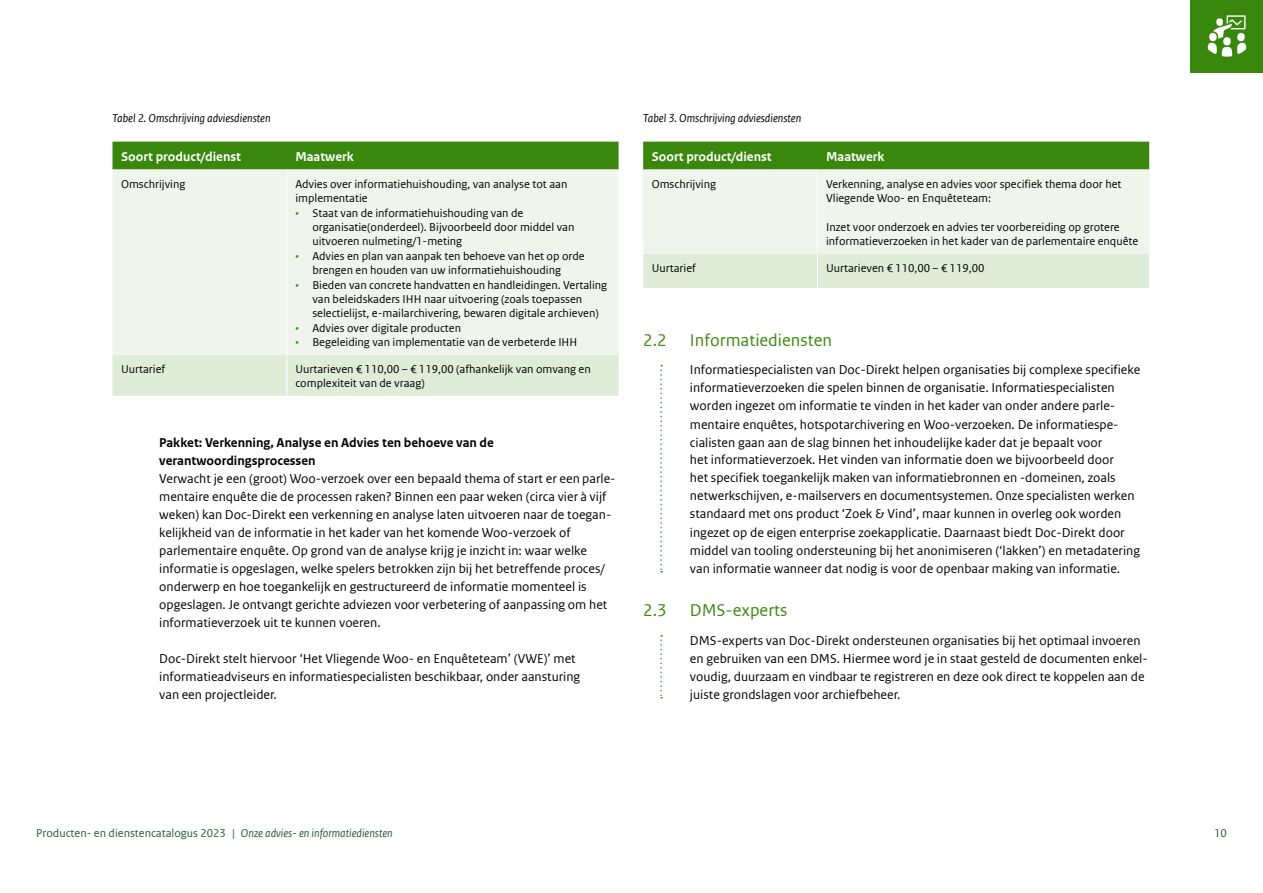
<style>
.page{position:relative;width:1263px;height:893px;background:#fff}
.page>*{position:absolute;margin:0;border:0;box-sizing:border-box;transform-origin:0 0}
.Head_2{font:18px "Rijksoverheid Sans Web Text";color:#39870c}
.Body{font:13.5px/18px "Rijksoverheid Sans Web Text";color:#000}
.Head_3{font:700 13.5px/18px "Rijksoverheid Sans Web Text";color:#000}
.Table_Head{font:700 13.5px "Rijksoverheid Sans Web Text";color:#fff}
.Table_Body_Left{font:12px/14.4px "Rijksoverheid Sans Web Text";color:#000}
.Table_Body_Left-2{font:12px/14.4px "Rijksoverheid Sans Web Text Regular 2";color:#000}
.t1{font:12px "Rijksoverheid Sans Web Text";color:#275937}
.Image_Caption{font:italic 12px "Rijksoverheid Sans Web Text";color:#000}
.s1{color:#39870c}
.s2{font-family:"Rijksoverheid Sans Web Text"}
.s3{font-family:"Rijksoverheid Sans Web Text Regular 2"}
.s4{font-style:italic}
</style>
<div class="page">
<svg style="left:660px;top:365px;width:2px;height:207px"></svg>
<svg style="left:660px;top:635px;width:2px;height:63px"></svg>
<div style="left:112px;top:142px;width:506px;height:28px;background:#39870c"></div>
<div style="left:112px;top:170px;width:506px;height:185px;background:#eff5ec"></div>
<div style="left:112px;top:355px;width:506px;height:41px;background:#dfecd8"></div>
<hr style="left:286px;top:170px;width:1px;height:185px;background:#fff">
<hr style="left:286px;top:355px;width:1px;height:41px;background:#fff">
<svg style="left:643px;top:142px;width:506px;height:146px;background:#c9debd"></svg>
<hr style="left:817px;top:170px;width:1px;height:84px;background:#fff">
<hr style="left:817px;top:254px;width:1px;height:34px;background:#fff">
<div style="left:1191px;top:0;width:72px;height:72px;background:#39870c"></div>
<svg style="left:1208px;top:15px;width:38px;height:42px"></svg>
<div style="left:1216px;top:18px;width:7px;height:8px;background:#fff;border-radius:50%"></div>
<p class="Image_Caption" style="left:112px;top:112px;width:160px">Tabel 2. Omschrijving adviesdiensten</p>
<p class="Table_Head" style="left:121px;top:149px;width:122px">Soort product/dienst</p>
<p class="Table_Head" style="left:295px;top:149px;width:60px">Maatwerk</p>
<p class="Table_Body_Left" style="left:121px;top:177px;width:66px">Omschrijving</p>
<p class="Table_Body_Left" style="left:295px;top:177px;width:273px">Advies over informatiehuishouding, van analyse tot aan implementatie</p>
<p class="Table_Body_Left" style="left:312px;top:205px;width:264px;text-indent:-17px"><span class="s1">•</span> Staat van de informatiehuishouding van de organisatie(onderdeel). Bijvoorbeeld door middel van uitvoeren nulmeting/1-meting</p>
<p class="Table_Body_Left" style="left:295px;top:249px;width:291px;text-align:center"><span class="s1">•</span> Advies en plan van aanpak ten behoeve van het op orde brengen en houden van uw informatiehuishouding</p>
<p class="Table_Body_Left" style="left:312px;top:277px;width:296px;text-indent:-17px"><span class="s1">•</span> Bieden van concrete handvatten en handleidingen. Vertaling van beleidskaders IHH naar uitvoering (zoals toepassen selectielijst, e-mailarchivering, bewaren digitale archieven)</p>
<p class="Table_Body_Left" style="left:295px;top:321px;width:167px"><span class="s1">•</span> Advies over digitale producten</p>
<p class="Table_Body_Left" style="left:295px;top:335px;width:283px"><span class="s1">•</span> Begeleiding van implementatie van de verbeterde IHH</p>
<p class="Table_Body_Left" style="left:121px;top:362px;width:46px">Uurtarief</p>
<p class="Table_Body_Left-2" style="left:295px;top:362px;width:297px">Uurtarieven € 110,00 – € 119,00 (afhankelijk van omvang en <span class="s2">complexiteit van de vraag)</span></p>
<h3 class="Head_3" style="left:159px;top:433px;width:336px">Pakket: Verkenning, Analyse en Advies ten behoeve van de verantwoordingsprocessen</h3>
<p class="Body" style="left:159px;top:469px;width:456px"><span class="s3">Verwacht je een (groot) Woo-verzoek over een bepaald thema of start er een parle&shy;mentaire enquête die de processen raken? Binnen een paar weken (circa vier à vijf </span>weken) kan Doc-Direkt een verkenning en analyse laten uitvoeren naar de toegan&shy;kelijkheid van de informatie in het kader van het komende Woo-verzoek of parlementaire enquête. Op grond van de analyse krijg je inzicht in: waar welke informatie is opgeslagen, welke spelers betrokken zijn bij het betreffende proces/ onderwerp en hoe toegankelijk en gestructureerd de informatie momenteel is opgeslagen. Je ontvangt gerichte adviezen voor verbetering of aanpassing om het informatieverzoek uit te kunnen voeren.</p>
<p class="Body" style="left:159px;top:649px;width:422px">Doc-Direkt stelt hiervoor ‘Het Vliegende Woo- en Enquêteteam’ (VWE)’ met informatieadviseurs en informatiespecialisten beschikbaar, onder aansturing <span class="s3">van een projectleider.</span></p>
<p class="Image_Caption" style="left:643px;top:112px;width:160px">Tabel 3. Omschrijving adviesdiensten</p>
<p class="Table_Head" style="left:652px;top:149px;width:122px">Soort product/dienst</p>
<p class="Table_Head" style="left:826px;top:149px;width:60px">Maatwerk</p>
<p class="Table_Body_Left" style="left:652px;top:177px;width:66px">Omschrijving</p>
<p class="Table_Body_Left" style="left:826px;top:177px;width:297px">Verkenning, analyse en advies voor specifiek thema door het<br>Vliegende Woo- en Enquêteteam:</p>
<p class="Table_Body_Left" style="left:826px;top:220px;width:314px">Inzet voor onderzoek en advies ter voorbereiding op grotere informatieverzoeken in het kader van de parlementaire enquête</p>
<p class="Table_Body_Left" style="left:652px;top:261px;width:46px">Uurtarief</p>
<p class="Table_Body_Left-2" style="left:826px;top:261px;width:160px">Uurtarieven € 110,00 – € 119,00</p>
<h2 class="Head_2" style="left:643px;top:330px;width:25px">2.2</h2>
<h2 class="Head_2" style="left:690px;top:330px;width:144px">Informatiediensten</h2>
<p class="Body" style="left:690px;top:361px;width:452px">Informatiespecialisten van Doc-Direkt helpen organisaties bij complexe specifieke informatieverzoeken die spelen binnen de organisatie. Informatiespecialisten worden ingezet om informatie te vinden in het kader van onder andere parle&shy;mentaire enquêtes, hotspotarchivering en Woo-verzoeken. De informatiespe&shy;cialisten gaan aan de slag binnen het inhoudelijke kader dat je bepaalt voor<br>het informatieverzoek. Het vinden van informatie doen we bijvoorbeeld door<br>het specifiek toegankelijk maken van informatiebronnen en -domeinen, zoals netwerkschijven, e-mailservers en documentsystemen. Onze specialisten werken <span class="s3">standaard met ons product ‘Zoek &amp; Vind’, maar kunnen in overleg ook worden </span>ingezet op de eigen enterprise zoekapplicatie. Daarnaast biedt Doc-Direkt door middel van tooling ondersteuning bij het anonimiseren (‘lakken’) en metadatering van informatie wanneer dat nodig is voor de openbaar making van informatie.</p>
<h2 class="Head_2" style="left:643px;top:600px;width:25px">2.3</h2>
<h2 class="Head_2" style="left:690px;top:600px;width:99px">DMS-experts</h2>
<p class="Body" style="left:690px;top:631px;width:457px">DMS-experts van Doc-Direkt ondersteunen organisaties bij het optimaal invoeren en gebruiken van een DMS. Hiermee word je in staat gesteld de documenten enkel&shy;voudig, duurzaam en vindbaar te registreren en deze ook direct te koppelen aan de juiste grondslagen voor archiefbeheer.</p>
<p class="t1" style="left:36px;top:826px;width:358px">Producten- en dienstencatalogus 2023 | <span class="s4">Onze advies- en informatiediensten</span></p>
<p class="t1" style="left:1214px;top:826px;width:14px">10</p>
</div>
